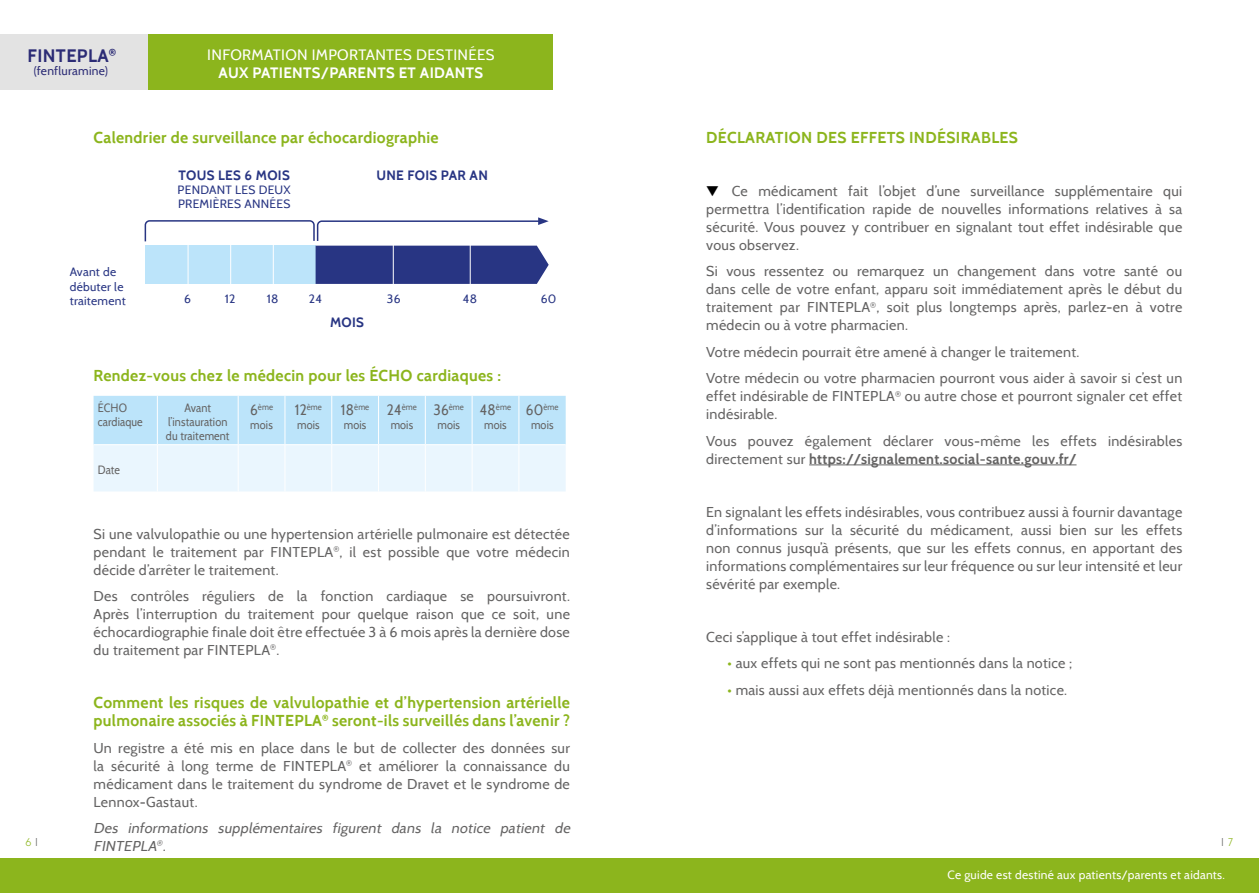
<style>
.page{position:relative;width:1259px;height:893px;background:#fff}
.page>*{position:absolute;margin:0;border:0;box-sizing:border-box;transform-origin:0 0}
.t1{font:700 18px "Cabin";letter-spacing:.02em;color:#2b2b75}
.t2{font:700 15.75px/18px "Cabin";letter-spacing:.02em;color:#8cb51d}
.t3{font:15px "Cabin";letter-spacing:.02em;color:#fff}
.t4{font:700 15px "Cabin";letter-spacing:.02em;color:#fff}
.t5{font:14.25px/18px "Cabin";letter-spacing:.02em;color:#646363;text-align:justify}
.t6{font:italic 14.25px/18px "Cabin";color:#646363}
.t7{font:700 13.5px "Cabin";letter-spacing:.02em;color:#283583}
.t8{font:12px/14.4px "Cabin";letter-spacing:.01em;color:#646363;scale:.9 1}
.t9{font:12px/14.4px "Cabin";letter-spacing:.02em;color:#283583}
.t10{font:12px "Cabin";letter-spacing:.02em;color:#fff}
.t11{font:12px "Cabin";letter-spacing:.02em;color:#2b2b75}
.t12{font:300 12px "Neuzeit Gro";color:#8cb51d}
.t13{font:300 12px "Neuzeit Gro";color:#646363}
.t14{font:8.7px "Cabin";letter-spacing:.01em;color:#646363;scale:.9 1}
.s1{color:#000}
.s2{font-weight:700}
.s3{color:#8cb51d}
.s4{font-size:15px}
.s5{color:#646363}
</style>
<div class="page">
<div style="left:0;top:34px;width:149px;height:55px;background:#e3e3e3"></div>
<div style="left:149px;top:34px;width:404px;height:55px;background:#8cb51d"></div>
<div style="left:0;top:859px;width:1259px;height:34px;background:#8cb51d"></div>
<hr style="left:809px;top:464px;width:267px;height:1px;background:#646363">
<svg style="left:94px;top:396px;width:472px;height:95px;background:#d2ecfb"></svg>
<hr style="left:157px;top:396px;width:1px;height:48px;background:#fff">
<hr style="left:238px;top:396px;width:1px;height:48px;background:#fff">
<hr style="left:285px;top:396px;width:1px;height:48px;background:#fff">
<hr style="left:331px;top:396px;width:1px;height:48px;background:#fff">
<hr style="left:378px;top:396px;width:1px;height:48px;background:#fff">
<hr style="left:425px;top:396px;width:1px;height:48px;background:#fff">
<hr style="left:472px;top:396px;width:1px;height:48px;background:#fff">
<hr style="left:518px;top:396px;width:1px;height:48px;background:#fff">
<hr style="left:94px;top:444px;width:63px;height:1px;background:#fff">
<hr style="left:157px;top:444px;width:81px;height:1px;background:#fff">
<hr style="left:157px;top:445px;width:1px;height:46px;background:#fff">
<hr style="left:238px;top:444px;width:47px;height:1px;background:#fff">
<hr style="left:238px;top:445px;width:1px;height:46px;background:#fff">
<hr style="left:285px;top:444px;width:47px;height:1px;background:#fff">
<hr style="left:285px;top:445px;width:1px;height:46px;background:#fff">
<hr style="left:332px;top:444px;width:46px;height:1px;background:#fff">
<hr style="left:331px;top:445px;width:1px;height:46px;background:#fff">
<hr style="left:378px;top:444px;width:47px;height:1px;background:#fff">
<hr style="left:378px;top:445px;width:1px;height:46px;background:#fff">
<hr style="left:425px;top:444px;width:47px;height:1px;background:#fff">
<hr style="left:425px;top:445px;width:1px;height:46px;background:#fff">
<hr style="left:472px;top:444px;width:47px;height:1px;background:#fff">
<hr style="left:472px;top:445px;width:1px;height:46px;background:#fff">
<hr style="left:519px;top:444px;width:47px;height:1px;background:#fff">
<hr style="left:518px;top:445px;width:1px;height:46px;background:#fff">
<svg style="left:144px;top:217px;width:405px;height:67px"></svg>
<hr style="left:188px;top:244px;width:1px;height:41px;background:#fff">
<hr style="left:230px;top:244px;width:1px;height:41px;background:#fff">
<hr style="left:273px;top:244px;width:1px;height:41px;background:#fff">
<hr style="left:393px;top:244px;width:1px;height:41px;background:#fff">
<hr style="left:470px;top:244px;width:1px;height:41px;background:#fff">
<p class="t1" style="left:28px;top:45px;width:90px">FINTEPLA<sup>®</sup></p>
<p class="t3" style="left:207px;top:45px;width:289px">INFORMATION IMPORTANTES DESTINÉES</p>
<p class="t11" style="left:34px;top:64px;width:76px">(fenfluramine)</p>
<p class="t4" style="left:219px;top:64px;width:266px">AUX PATIENTS/PARENTS ET AIDANTS</p>
<p class="t2" style="left:94px;top:128px;width:347px">Calendrier de surveillance par échocardiographie</p>
<p class="t2" style="left:706px;top:128px;width:313px">DÉCLARATION DES EFFETS INDÉSIRABLES</p>
<p class="t7" style="left:178px;top:167px;width:113px">TOUS LES 6 MOIS</p>
<p class="t9" style="left:178px;top:182px;width:115px">PENDANT LES DEUX<br>PREMIÈRES ANNÉES</p>
<p class="t7" style="left:376px;top:167px;width:113px">UNE FOIS PAR AN</p>
<p class="t5" style="left:706px;top:182px;width:477px"><span class="s1">▼</span> Ce médicament fait l’objet d’une surveillance supplémentaire qui permettra l’identification rapide de nouvelles informations relatives à sa sécurité. Vous pouvez y contribuer en signalant tout effet indésirable que vous observez.</p>
<p class="t5" style="left:706px;top:262px;width:477px">Si vous ressentez ou remarquez un changement dans votre santé ou dans celle de votre enfant, apparu soit immédiatement après le début du traitement par FINTEPLA<sup>®</sup>, soit plus longtemps après, parlez-en à votre médecin ou à votre pharmacien.</p>
<p class="t5" style="left:706px;top:338px;width:477px;line-height:26.5px">Votre médecin pourrait être amené à changer le traitement.<br>Votre médecin ou votre pharmacien pourront vous aider à savoir si c’est un</p>
<p class="t5" style="left:706px;top:387px;width:477px">effet indésirable de FINTEPLA<sup>®</sup> ou autre chose et pourront signaler cet effet indésirable.</p>
<p class="t5" style="left:706px;top:432px;width:477px">Vous pouvez également déclarer vous-même les effets indésirables directement sur <span class="s2">https://signalement.social-sante.gouv.fr/</span></p>
<p class="t5" style="left:706px;top:503px;width:477px">En signalant les effets indésirables, vous contribuez aussi à fournir davantage d’informations sur la sécurité du médicament, aussi bien sur les effets non connus jusqu’à présents, que sur les effets connus, en apportant des informations complémentaires sur leur fréquence ou sur leur intensité et leur sévérité par exemple.</p>
<p class="t5" style="left:706px;top:628px;width:245px">Ceci s’applique à tout effet indésirable :</p>
<p class="t5" style="left:727px;top:654px;width:346px"><span class="s3">•</span> aux effets qui ne sont pas mentionnés dans la notice ;</p>
<p class="t5" style="left:727px;top:681px;width:341px"><span class="s3">•</span> mais aussi aux effets déjà mentionnés dans la notice.</p>
<p class="t9" style="left:70px;top:265px;width:57px">Avant de débuter le traitement</p>
<p class="t9" style="left:184px;top:292px;width:8px">6</p>
<p class="t9" style="left:225px;top:292px;width:12px">12</p>
<p class="t9" style="left:267px;top:292px;width:13px">18</p>
<p class="t9" style="left:309px;top:292px;width:15px">24</p>
<p class="t9" style="left:387px;top:292px;width:15px">36</p>
<p class="t9" style="left:463px;top:292px;width:16px">48</p>
<p class="t9" style="left:541px;top:292px;width:17px">60</p>
<p class="t7" style="left:330px;top:314px;width:35px">MOIS</p>
<p class="t2" style="left:94px;top:367px;width:409px">Rendez-vous chez le médecin pour les ÉCHO cardiaques :</p>
<p class="t8" style="left:98px;top:400px;width:51px">ÉCHO cardiaque</p>
<p class="t8" style="left:166px;top:400px;width:72px;text-align:center">Avant l’instauration du traitement</p>
<p class="t14" style="left:250px;top:401px;width:27px"><span class="s4">6</span>ème</p>
<p class="t14" style="left:295px;top:401px;width:32px"><span class="s4">12</span>ème</p>
<p class="t8" style="left:297px;top:417px;width:26px">mois</p>
<p class="t14" style="left:341px;top:401px;width:33px"><span class="s4">18</span>ème</p>
<p class="t8" style="left:344px;top:417px;width:26px">mois</p>
<p class="t14" style="left:387px;top:401px;width:35px"><span class="s4">24</span>ème</p>
<p class="t8" style="left:391px;top:417px;width:26px">mois</p>
<p class="t14" style="left:433px;top:401px;width:35px"><span class="s4">36</span>ème</p>
<p class="t8" style="left:437px;top:417px;width:26px">mois</p>
<p class="t14" style="left:480px;top:401px;width:36px"><span class="s4">48</span>ème</p>
<p class="t8" style="left:484px;top:417px;width:26px">mois</p>
<p class="t14" style="left:526px;top:401px;width:38px"><span class="s4">60</span>ème</p>
<p class="t8" style="left:531px;top:417px;width:26px">mois</p>
<p class="t8" style="left:250px;top:417px;width:26px">mois</p>
<p class="t8" style="left:98px;top:462px;width:26px">Date</p>
<p class="t5" style="left:94px;top:524px;width:478px">Si une valvulopathie ou une hypertension artérielle pulmonaire est détectée pendant le traitement par FINTEPLA<sup>®</sup>, il est possible que votre médecin décide d’arrêter le traitement.</p>
<p class="t5" style="left:94px;top:587px;width:478px">Des contrôles réguliers de la fonction cardiaque se poursuivront.<br>Après l’interruption du traitement pour quelque raison que ce soit, une échocardiographie finale doit être effectuée 3 à 6 mois après la dernière dose du traitement par FINTEPLA<sup>®</sup>.</p>
<p class="t2" style="left:94px;top:693px;width:478px">Comment les risques de valvulopathie et d’hypertension artérielle pulmonaire associés à FINTEPLA<sup>®</sup> seront-ils surveillés dans l’avenir ?</p>
<p class="t5" style="left:94px;top:738px;width:478px">Un registre a été mis en place dans le but de collecter des données sur la sécurité à long terme de FINTEPLA<sup>®</sup> et améliorer la connaissance du médicament dans le traitement du syndrome de Dravet et le syndrome de Lennox-Gastaut.</p>
<p class="t6" style="left:94px;top:819px;width:481px">Des informations supplémentaires figurent dans la notice patient de<br>FINTEPLA<sup>®</sup>.</p>
<p class="t12" style="left:26px;top:835px;width:14px">6 <span class="s5">I</span></p>
<p class="t13" style="left:1221px;top:835px;width:14px">I <span class="s3">7</span></p>
<p class="t10" style="left:947px;top:868px;width:279px">Ce guide est destiné aux patients/parents et aidants.</p>
</div>
